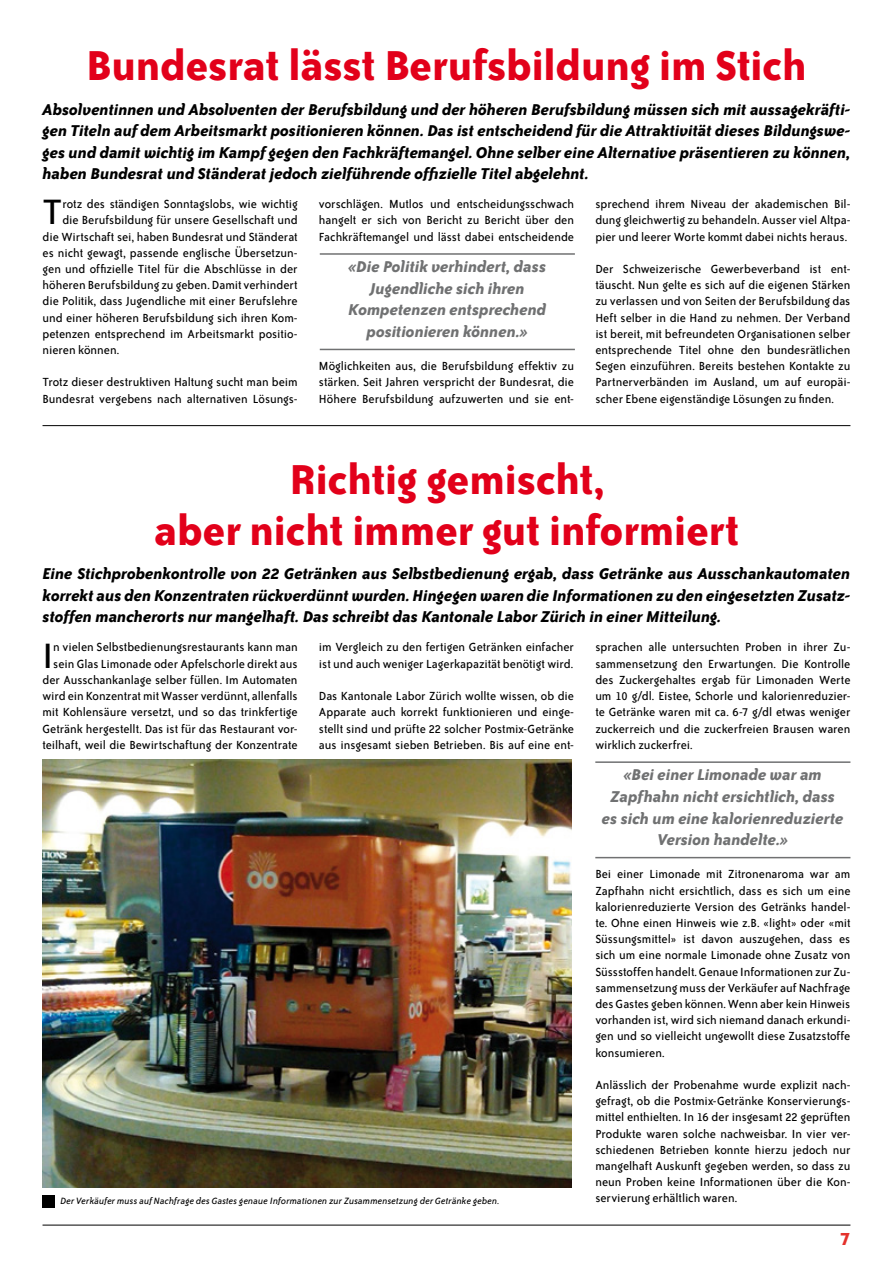
<style>
.page{position:relative;width:893px;height:1263px;background:#fff}
.page>*{position:absolute;margin:0;border:0;box-sizing:border-box;transform-origin:0 0}
.t1{font:700 48px/51px "Bailey Sans ITC";letter-spacing:-.01em;color:#e2001a;text-align:center}
.t2{font:40.5px "Bailey Sans ITC";color:#000}
.t3{font:700 21px "Bailey Sans ITC";color:#e4312b}
.t4{font:italic 700 18px/21.6px "Bailey Sans ITC";letter-spacing:-.01em;color:#000;text-align:justify}
.t5{font:italic 700 18px/21.6px "Bailey Sans ITC";letter-spacing:-.01em;color:#707172;text-align:center}
.t6{font:13.5px/16.2px "Bailey Sans ITC";letter-spacing:-.005em;color:#000;text-align:justify}
.t7{font:italic 10.5px "Bailey Sans ITC";letter-spacing:.005em;color:#000}
</style>
<div class="page">
<hr style="left:43px;top:1225px;width:807px;height:1px;background:#000">
<div style="left:43px;top:1195px;width:12px;height:12px;background:#000"></div>
<img style="left:43px;top:759px;width:529px;height:429px">
<hr style="left:595px;top:761px;width:255px;height:2px;background:#707172">
<hr style="left:595px;top:857px;width:255px;height:1px;background:#707172">
<hr style="left:43px;top:425px;width:807px;height:1px;background:#000">
<hr style="left:320px;top:253px;width:255px;height:2px;background:#707172">
<hr style="left:320px;top:349px;width:255px;height:1px;background:#707172">
<h1 class="t1" style="left:86px;top:40px;width:723px">Bundesrat lässt Berufsbildung im Stich</h1>
<p class="t4" style="left:43px;top:98px;width:809px">Absolventinnen und Absolventen der Berufsbildung und der höheren Berufsbildung müssen sich mit aussagekräfti&shy;gen Titeln auf dem Arbeitsmarkt positionieren können. Das ist entscheidend für die Attraktivität dieses Bildungswe&shy;ges und damit wichtig im Kampf gegen den Fachkräftemangel. Ohne selber eine Alternative präsentieren zu können, haben Bundesrat und Ständerat jedoch zielführende offizielle Titel abgelehnt.</p>
<h2 class="t2" style="left:43px;top:191px;width:21px">T</h2>
<p class="t6" style="left:62px;top:196px;width:237px">rotz des ständigen Sonntagslobs, wie wichtig</p>
<p class="t6" style="left:62px;top:212px;width:237px">die Berufsbildung für unsere Gesellschaft und</p>
<p class="t6" style="left:43px;top:229px;width:257px">die Wirtschaft sei, haben Bundesrat und Ständerat</p>
<p class="t6" style="left:43px;top:245px;width:257px">es nicht gewagt, passende englische Übersetzun-</p>
<p class="t6" style="left:43px;top:261px;width:257px">gen und offizielle Titel für die Abschlüsse in der</p>
<p class="t6" style="left:43px;top:277px;width:257px">höheren Berufsbildung zu geben. Damit verhindert</p>
<p class="t6" style="left:43px;top:293px;width:257px">die Politik, dass Jugendliche mit einer Berufslehre</p>
<p class="t6" style="left:43px;top:310px;width:257px">und einer höheren Berufsbildung sich ihren Kom-</p>
<p class="t6" style="left:43px;top:326px;width:257px">petenzen entsprechend im Arbeitsmarkt positio-</p>
<p class="t6" style="left:43px;top:342px;width:78px">nieren können.</p>
<p class="t6" style="left:43px;top:374px;width:257px">Trotz dieser destruktiven Haltung sucht man beim<br>Bundesrat vergebens nach alternativen Lösungs-</p>
<p class="t6" style="left:319px;top:196px;width:257px">vorschlägen. Mutlos und entscheidungsschwach hangelt er sich von Bericht zu Bericht über den Fachkräftemangel und lässt dabei entscheidende</p>
<h3 class="t5" style="left:348px;top:256px;width:200px">«Die Politik verhindert, dass<br>Jugendliche sich ihren<br>Kompetenzen entsprechend positionieren können.»</h3>
<p class="t6" style="left:319px;top:358px;width:257px">Möglichkeiten aus, die Berufsbildung effektiv zu stärken. Seit Jahren verspricht der Bundesrat, die Höhere Berufsbildung aufzuwerten und sie ent-</p>
<p class="t6" style="left:595px;top:196px;width:257px">sprechend ihrem Niveau der akademischen Bil&shy;dung gleichwertig zu behandeln. Ausser viel Altpa&shy;pier und leerer Worte kommt dabei nichts heraus.</p>
<p class="t6" style="left:595px;top:261px;width:257px">Der Schweizerische Gewerbeverband ist ent&shy;täuscht. Nun gelte es sich auf die eigenen Stärken zu verlassen und von Seiten der Berufsbildung das Heft selber in die Hand zu nehmen. Der Verband ist bereit, mit befreundeten Organisationen selber entsprechende Titel ohne den bundesrätlichen Segen einzuführen. Bereits bestehen Kontakte zu Partnerverbänden im Ausland, um auf europäi&shy;scher Ebene eigenständige Lösungen zu finden.</p>
<h1 class="t1" style="left:154px;top:453px;width:587px">Richtig gemischt,<br>aber nicht immer gut informiert</h1>
<p class="t4" style="left:43px;top:563px;width:809px">Eine Stichprobenkontrolle von 22 Getränken aus Selbstbedienung ergab, dass Getränke aus Ausschankautomaten korrekt aus den Konzentraten rückverdünnt wurden. Hingegen waren die Informationen zu den eingesetzten Zusatz&shy;stoffen mancherorts nur mangelhaft. Das schreibt das Kantonale Labor Zürich in einer Mitteilung.</p>
<p class="t6" style="left:43px;top:639px;width:257px;text-align:right">n vielen Selbstbedienungsrestaurants kann man sein Glas Limonade oder Apfelschorle direkt aus der Ausschankanlage selber füllen. Im Automaten wird ein Konzentrat mit Wasser verdünnt, allenfalls mit Kohlensäure versetzt, und so das trinkfertige Getränk hergestellt. Das ist für das Restaurant vor&shy;teilhaft, weil die Bewirtschaftung der Konzentrate</p>
<p class="t6" style="left:319px;top:639px;width:257px">im Vergleich zu den fertigen Getränken einfacher ist und auch weniger Lagerkapazität benötigt wird.</p>
<h2 class="t2" style="left:43px;top:634px;width:12px">I</h2>
<p class="t6" style="left:319px;top:688px;width:257px">Das Kantonale Labor Zürich wollte wissen, ob die Apparate auch korrekt funktionieren und einge&shy;stellt sind und prüfte 22 solcher Postmix-Getränke aus insgesamt sieben Betrieben. Bis auf eine ent-</p>
<p class="t7" style="left:60px;top:1195px;width:441px">Der Verkäufer muss auf Nachfrage des Gastes genaue Informationen zur Zusammensetzung der Getränke geben.</p>
<p class="t6" style="left:595px;top:639px;width:257px">sprachen alle untersuchten Proben in ihrer Zu&shy;sammensetzung den Erwartungen. Die Kontrolle des Zuckergehaltes ergab für Limonaden Werte um 10 g/dl. Eistee, Schorle und kalorienreduzier&shy;te Getränke waren mit ca. 6-7 g/dl etwas weniger zuckerreich und die zuckerfreien Brausen waren wirklich zuckerfrei.</p>
<h3 class="t5" style="left:602px;top:764px;width:243px">«Bei einer Limonade war am<br>Zapfhahn nicht ersichtlich, dass es sich um eine kalorienreduzierte<br>Version handelte.»</h3>
<p class="t6" style="left:595px;top:866px;width:257px">Bei einer Limonade mit Zitronenaroma war am Zapfhahn nicht ersichtlich, dass es sich um eine kalorienreduzierte Version des Getränks handel&shy;te. Ohne einen Hinweis wie z.B. «light» oder «mit Süssungsmittel» ist davon auszugehen, dass es sich um eine normale Limonade ohne Zusatz von Süssstoffen handelt. Genaue Informationen zur Zu&shy;sammensetzung muss der Verkäufer auf Nachfrage des Gastes geben können. Wenn aber kein Hinweis vorhanden ist, wird sich niemand danach erkundi&shy;gen und so vielleicht ungewollt diese Zusatzstoffe konsumieren.</p>
<p class="t6" style="left:595px;top:1077px;width:257px">Anlässlich der Probenahme wurde explizit nach&shy;gefragt, ob die Postmix-Getränke Konservierungs&shy;mittel enthielten. In 16 der insgesamt 22 geprüften Produkte waren solche nachweisbar. In vier ver&shy;schiedenen Betrieben konnte hierzu jedoch nur mangelhaft Auskunft gegeben werden, so dass zu neun Proben keine Informationen über die Kon&shy;servierung erhältlich waren.</p>
<h3 class="t3" style="left:840px;top:1228px;width:12px">7</h3>
</div>
